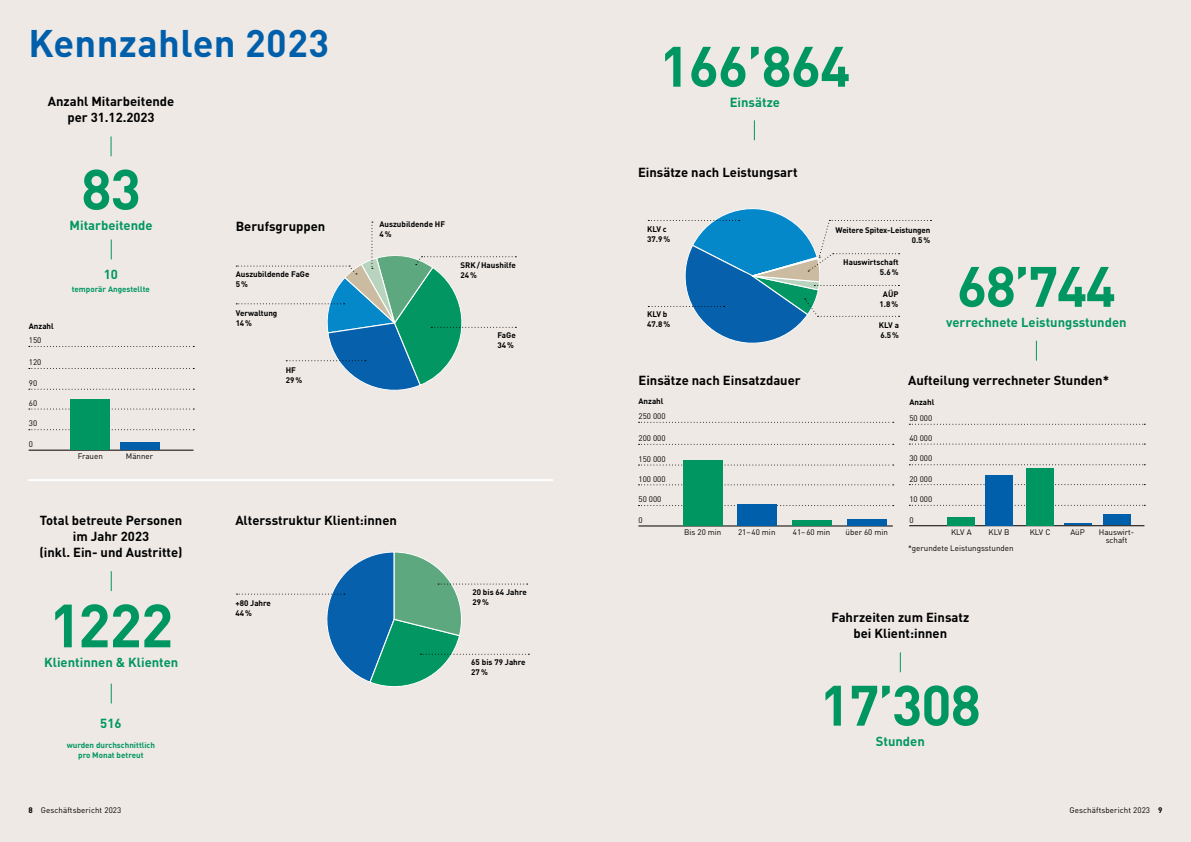
<style>
.page{position:relative;width:1191px;height:842px;background:#eee9e5}
.page>*{position:absolute;margin:0;border:0;box-sizing:border-box;transform-origin:0 0}
.t1{font:700 60px "DIN Pro";color:#009662}
.t2{font:700 56px "DIN Pro";letter-spacing:-.02em;color:#009662}
.t3{font:700 38px "DIN Pro";letter-spacing:.01em;color:#005fab}
.t4{font:700 13px/16px "DIN Pro";color:#000;text-align:center}
.t5{font:700 13px "DIN Pro";color:#009662}
.t6{font:700 8px/10px "DIN Pro";color:#000}
.t7{font:8px/8px "DIN Pro";color:#000;text-align:center}
.t8{font:700 8px/10px "DIN Pro";color:#009662;text-align:center}
.s1{font-weight:700}
</style>
<div class="page">
<svg style="left:111px;top:136px;width:1px;height:20px"></svg>
<hr style="left:28px;top:479px;width:525px;height:2px;background:#fff">
<svg style="left:638px;top:422px;width:255px;height:1px"></svg>
<svg style="left:638px;top:444px;width:255px;height:1px"></svg>
<svg style="left:638px;top:464px;width:255px;height:1px"></svg>
<svg style="left:638px;top:484px;width:255px;height:1px"></svg>
<svg style="left:638px;top:505px;width:255px;height:1px"></svg>
<hr style="left:638px;top:525px;width:255px;height:1px;background:#000">
<div style="left:683px;top:460px;width:39px;height:65px;background:#009662"></div>
<div style="left:737px;top:504px;width:39px;height:21px;background:#005fab"></div>
<div style="left:792px;top:520px;width:39px;height:5px;background:#009662"></div>
<div style="left:847px;top:519px;width:39px;height:6px;background:#005fab"></div>
<svg style="left:900px;top:652px;width:1px;height:20px"></svg>
<svg style="left:29px;top:346px;width:165px;height:1px"></svg>
<svg style="left:29px;top:368px;width:165px;height:1px"></svg>
<svg style="left:29px;top:389px;width:165px;height:1px"></svg>
<svg style="left:29px;top:408px;width:165px;height:1px"></svg>
<svg style="left:29px;top:429px;width:165px;height:1px"></svg>
<hr style="left:29px;top:450px;width:164px;height:1px;background:#000">
<div style="left:71px;top:399px;width:39px;height:51px;background:#009662"></div>
<div style="left:120px;top:442px;width:39px;height:8px;background:#005fab"></div>
<svg style="left:236px;top:551px;width:293px;height:136px"></svg>
<svg style="left:111px;top:571px;width:1px;height:20px"></svg>
<svg style="left:111px;top:684px;width:1px;height:19px"></svg>
<svg style="left:111px;top:240px;width:1px;height:19px"></svg>
<svg style="left:754px;top:120px;width:1px;height:20px"></svg>
<svg style="left:1036px;top:341px;width:1px;height:20px"></svg>
<svg style="left:909px;top:444px;width:236px;height:1px"></svg>
<svg style="left:909px;top:424px;width:236px;height:1px"></svg>
<svg style="left:909px;top:464px;width:236px;height:1px"></svg>
<svg style="left:909px;top:484px;width:236px;height:1px"></svg>
<svg style="left:909px;top:505px;width:236px;height:1px"></svg>
<hr style="left:909px;top:525px;width:235px;height:1px;background:#000">
<div style="left:1026px;top:468px;width:27px;height:57px;background:#009662"></div>
<div style="left:985px;top:475px;width:27px;height:50px;background:#005fab"></div>
<svg style="left:1064px;top:524px;width:27px;height:1px"></svg>
<div style="left:1103px;top:515px;width:27px;height:10px;background:#005fab"></div>
<div style="left:947px;top:517px;width:28px;height:8px;background:#009662"></div>
<svg style="left:236px;top:222px;width:280px;height:169px"></svg>
<svg style="left:648px;top:208px;width:283px;height:136px"></svg>
<h3 class="t3" style="left:28px;top:12px;width:302px">Kennzahlen 2023</h3>
<p class="t4" style="left:48px;top:92px;width:128px">Anzahl Mitarbeitende per 31.12.2023</p>
<p class="t6" style="left:29px;top:320px;width:26px">Anzahl</p>
<p class="t7" style="left:29px;top:336px;width:14px">150</p>
<p class="t7" style="left:29px;top:358px;width:14px">120</p>
<p class="t7" style="left:29px;top:378px;width:10px">90</p>
<p class="t7" style="left:29px;top:398px;width:10px">60</p>
<p class="t7" style="left:29px;top:419px;width:10px">30</p>
<p class="t7" style="left:29px;top:440px;width:6px">0</p>
<h2 class="t2" style="left:81px;top:143px;width:61px">83</h2>
<p class="t5" style="left:70px;top:214px;width:84px">Mitarbeitende</p>
<p class="t5" style="left:104px;top:263px;width:16px">10</p>
<p class="t8" style="left:72px;top:283px;width:80px">temporär Angestellte</p>
<p class="t7" style="left:78px;top:451px;width:27px">Frauen</p>
<p class="t7" style="left:126px;top:451px;width:29px">Männer</p>
<p class="t4" style="left:236px;top:217px;width:91px">Berufsgruppen</p>
<p class="t6" style="left:236px;top:269px;width:75px">Auszubildende FaGe<br>5%</p>
<p class="t6" style="left:236px;top:307px;width:43px">Verwaltung<br>14%</p>
<p class="t6" style="left:286px;top:365px;width:18px">HF<br>29%</p>
<p class="t6" style="left:379px;top:218px;width:67px">Auszubildende HF<br>4%</p>
<p class="t6" style="left:460px;top:259px;width:57px">SRK/Haushilfe<br>24%</p>
<p class="t6" style="left:497px;top:330px;width:20px">FaGe<br>34%</p>
<p class="t4" style="left:40px;top:511px;width:145px">Total betreute Personen im Jahr 2023<br>(inkl. Ein- und Austritte)</p>
<p class="t4" style="left:235px;top:511px;width:163px">Altersstruktur Klient:innen</p>
<p class="t6" style="left:472px;top:587px;width:56px">20 bis 64 Jahre</p>
<h1 class="t1" style="left:49px;top:576px;width:126px">1222</h1>
<p class="t5" style="left:44px;top:652px;width:136px">Klientinnen &amp; Klienten</p>
<p class="t5" style="left:100px;top:713px;width:23px">516</p>
<p class="t8" style="left:67px;top:739px;width:90px">wurden durchschnittlich pro Monat betreut</p>
<p class="t7" style="left:28px;top:806px;width:94px"><span class="s1">8</span> Geschäftsbericht 2023</p>
<p class="t6" style="left:235px;top:597px;width:37px">+80 Jahre</p>
<p class="t6" style="left:472px;top:597px;width:18px">29%</p>
<p class="t6" style="left:235px;top:607px;width:18px">44%</p>
<p class="t6" style="left:471px;top:656px;width:56px">65 bis 79 Jahre<br>27%</p>
<h2 class="t2" style="left:659px;top:20px;width:193px">166’864</h2>
<p class="t5" style="left:729px;top:91px;width:52px">Einsätze</p>
<p class="t4" style="left:638px;top:163px;width:161px">Einsätze nach Leistungsart</p>
<p class="t6" style="left:647px;top:223px;width:25px">KLV c<br>37.9%</p>
<p class="t6" style="left:835px;top:224px;width:96px;text-align:right">Weitere Spitex-Leistungen<br>0.5%</p>
<p class="t6" style="left:647px;top:308px;width:25px">KLV b<br>47.8%</p>
<p class="t6" style="left:843px;top:256px;width:57px;text-align:right">Hauswirtschaft<br>5.6%</p>
<p class="t6" style="left:879px;top:288px;width:20px;text-align:center">AÜP<br>1.8%</p>
<p class="t6" style="left:879px;top:319px;width:22px">KLV a<br>6.5%</p>
<h2 class="t2" style="left:957px;top:240px;width:160px">68’744</h2>
<p class="t5" style="left:946px;top:311px;width:182px">verrechnete Leistungsstunden</p>
<p class="t4" style="left:638px;top:370px;width:164px">Einsätze nach Einsatzdauer</p>
<p class="t6" style="left:638px;top:396px;width:26px">Anzahl</p>
<p class="t4" style="left:908px;top:370px;width:202px">Aufteilung verrechneter Stunden*</p>
<p class="t6" style="left:909px;top:396px;width:26px">Anzahl</p>
<p class="t7" style="left:638px;top:411px;width:29px">250 000</p>
<p class="t7" style="left:909px;top:413px;width:24px">50 000</p>
<p class="t7" style="left:638px;top:433px;width:29px">200 000</p>
<p class="t7" style="left:909px;top:433px;width:24px">40 000</p>
<p class="t7" style="left:638px;top:454px;width:29px">150 000</p>
<p class="t7" style="left:909px;top:454px;width:24px">30 000</p>
<p class="t7" style="left:638px;top:474px;width:29px">100 000</p>
<p class="t7" style="left:909px;top:474px;width:24px">20 000</p>
<p class="t7" style="left:638px;top:494px;width:24px">50 000</p>
<p class="t7" style="left:909px;top:494px;width:24px">10 000</p>
<p class="t7" style="left:638px;top:515px;width:6px">0</p>
<p class="t7" style="left:909px;top:515px;width:6px">0</p>
<p class="t7" style="left:684px;top:527px;width:39px">Bis 20 min</p>
<p class="t7" style="left:738px;top:527px;width:39px">21–40 min</p>
<p class="t7" style="left:793px;top:527px;width:39px">41–60 min</p>
<p class="t7" style="left:845px;top:527px;width:44px">über 60 min</p>
<p class="t7" style="left:951px;top:527px;width:22px">KLV A</p>
<p class="t7" style="left:988px;top:527px;width:22px">KLV B</p>
<p class="t7" style="left:1029px;top:527px;width:22px">KLV C</p>
<p class="t7" style="left:1070px;top:527px;width:16px">AüP</p>
<p class="t7" style="left:1098px;top:527px;width:37px">Hauswirt&shy;schaft</p>
<p class="t7" style="left:908px;top:544px;width:107px">*gerundete Leistungsstunden</p>
<p class="t4" style="left:831px;top:608px;width:139px">Fahrzeiten zum Einsatz bei Klient:innen</p>
<h2 class="t2" style="left:819px;top:659px;width:163px">17’308</h2>
<p class="t5" style="left:875px;top:730px;width:51px">Stunden</p>
<p class="t7" style="left:1069px;top:806px;width:94px">Geschäftsbericht 2023 <span class="s1">9</span></p>
</div>
